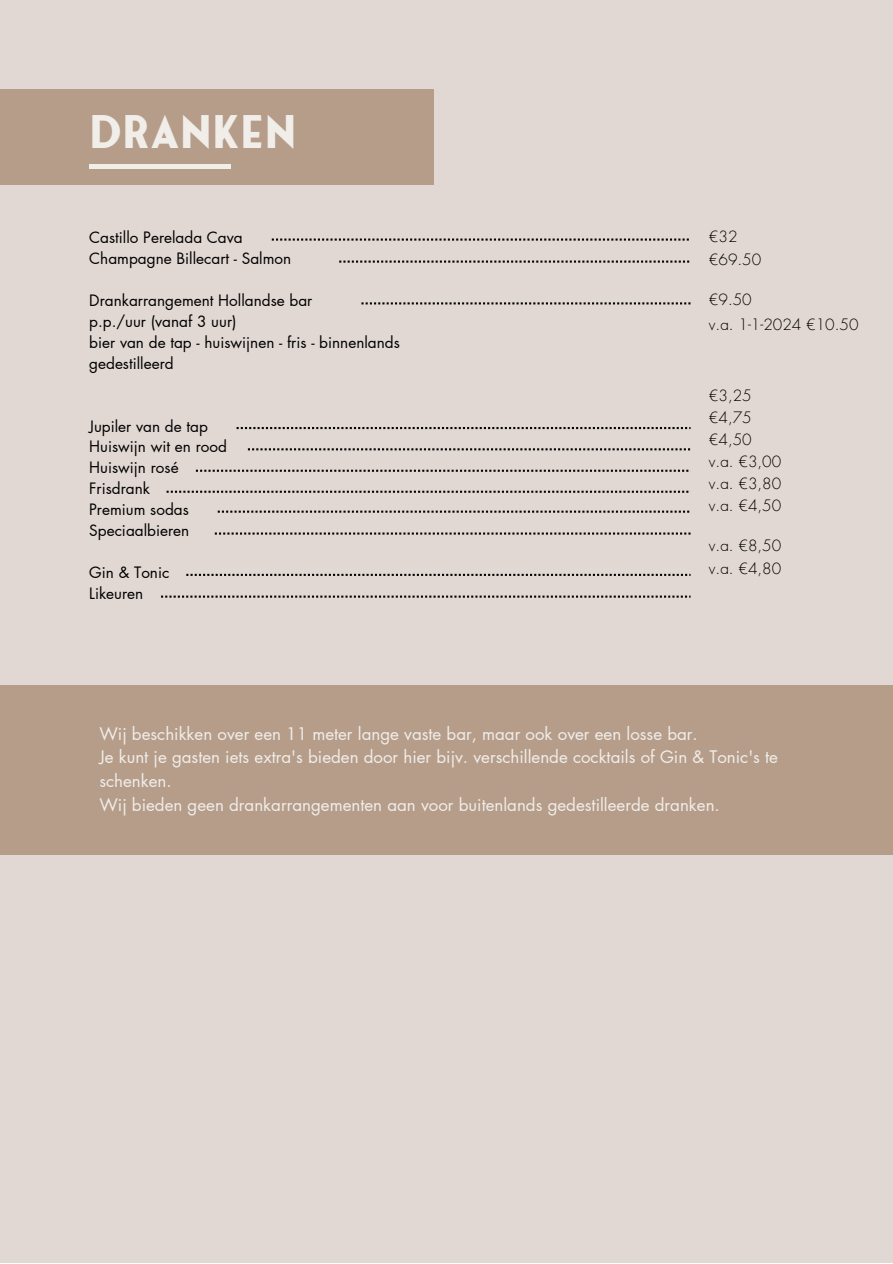
<style>
.page{position:relative;width:893px;height:1264px;background:#fff}
.page>*{position:absolute;margin:0;border:0;box-sizing:border-box;transform-origin:0 0}
.t1{font:700 45px "Fonseca";color:#f1ede9}
.t2{font:16.95px/23.5px "Futura LT Pro";color:#f1ede9}
.t3{font:15.3px/21px "Futura LT Pro";color:#000}
.t4{font:300 15.3px "Futura LT Pro";color:#000}
</style>
<div class="page">
<div style="left:0;top:0;width:892px;height:1262px;background:#e1d8d3"></div>
<div style="left:0;top:685px;width:892px;height:170px;background:#b59d8a"></div>
<div style="left:0;top:89px;width:433px;height:95px;background:#b59d8a"></div>
<svg style="left:272px;top:238px;width:416px;height:2px"></svg>
<svg style="left:339px;top:260px;width:350px;height:3px"></svg>
<svg style="left:361px;top:302px;width:329px;height:2px"></svg>
<svg style="left:236px;top:427px;width:454px;height:2px"></svg>
<svg style="left:248px;top:448px;width:442px;height:2px"></svg>
<svg style="left:196px;top:469px;width:493px;height:3px"></svg>
<svg style="left:166px;top:490px;width:523px;height:3px"></svg>
<svg style="left:218px;top:510px;width:471px;height:2px"></svg>
<svg style="left:215px;top:532px;width:475px;height:2px"></svg>
<svg style="left:186px;top:574px;width:504px;height:2px"></svg>
<svg style="left:161px;top:595px;width:529px;height:2px"></svg>
<div style="left:89px;top:164px;width:142px;height:5px;background:#f1ede9"></div>
<p class="t1" style="left:89px;top:114px;width:209px">DRANKEN</p>
<p class="t3" style="left:89px;top:227px;width:155px">Castillo Perelada Cava</p>
<p class="t3" style="left:89px;top:248px;width:203px">Champagne Billecart - Salmon</p>
<p class="t3" style="left:89px;top:290px;width:224px">Drankarrangement Hollandse bar</p>
<p class="t3" style="left:89px;top:311px;width:149px">p.p./uur (vanaf 3 uur)</p>
<p class="t3" style="left:89px;top:332px;width:312px">bier van de tap - huiswijnen - fris - binnenlands gedestilleerd</p>
<p class="t3" style="left:89px;top:416px;width:120px">Jupiler van de tap</p>
<p class="t3" style="left:89px;top:437px;width:139px">Huiswijn wit en rood</p>
<p class="t3" style="left:89px;top:458px;width:86px">Huiswijn rosé</p>
<p class="t3" style="left:89px;top:479px;width:62px">Frisdrank</p>
<p class="t3" style="left:89px;top:500px;width:101px">Premium sodas</p>
<p class="t3" style="left:89px;top:521px;width:101px">Speciaalbieren</p>
<p class="t3" style="left:89px;top:562px;width:82px">Gin &amp; Tonic</p>
<p class="t3" style="left:89px;top:583px;width:56px">Likeuren</p>
<p class="t4" style="left:709px;top:229px;width:30px">€32</p>
<p class="t4" style="left:709px;top:252px;width:54px">€69.50</p>
<p class="t4" style="left:709px;top:293px;width:44px">€9.50</p>
<p class="t4" style="left:709px;top:317px;width:151px">v.a. 1-1-2024 €10.50</p>
<p class="t4" style="left:709px;top:388px;width:44px">€3,25</p>
<p class="t4" style="left:709px;top:410px;width:44px">€4,75</p>
<p class="t4" style="left:709px;top:432px;width:44px">€4,50</p>
<p class="t4" style="left:709px;top:454px;width:74px">v.a. €3,00</p>
<p class="t4" style="left:709px;top:476px;width:74px">v.a. €3,80</p>
<p class="t4" style="left:709px;top:498px;width:74px">v.a. €4,50</p>
<p class="t4" style="left:709px;top:538px;width:74px">v.a. €8,50</p>
<p class="t4" style="left:709px;top:561px;width:74px">v.a. €4,80</p>
<p class="t2" style="left:99px;top:722px;width:600px">Wij beschikken over een 11 meter lange vaste bar, maar ook over een losse bar.</p>
<p class="t2" style="left:99px;top:746px;width:680px">Je kunt je gasten iets extra's bieden door hier bijv. verschillende cocktails of Gin &amp; Tonic's te schenken.</p>
<p class="t2" style="left:99px;top:793px;width:622px">Wij bieden geen drankarrangementen aan voor buitenlands gedestilleerde dranken.</p>
</div>
